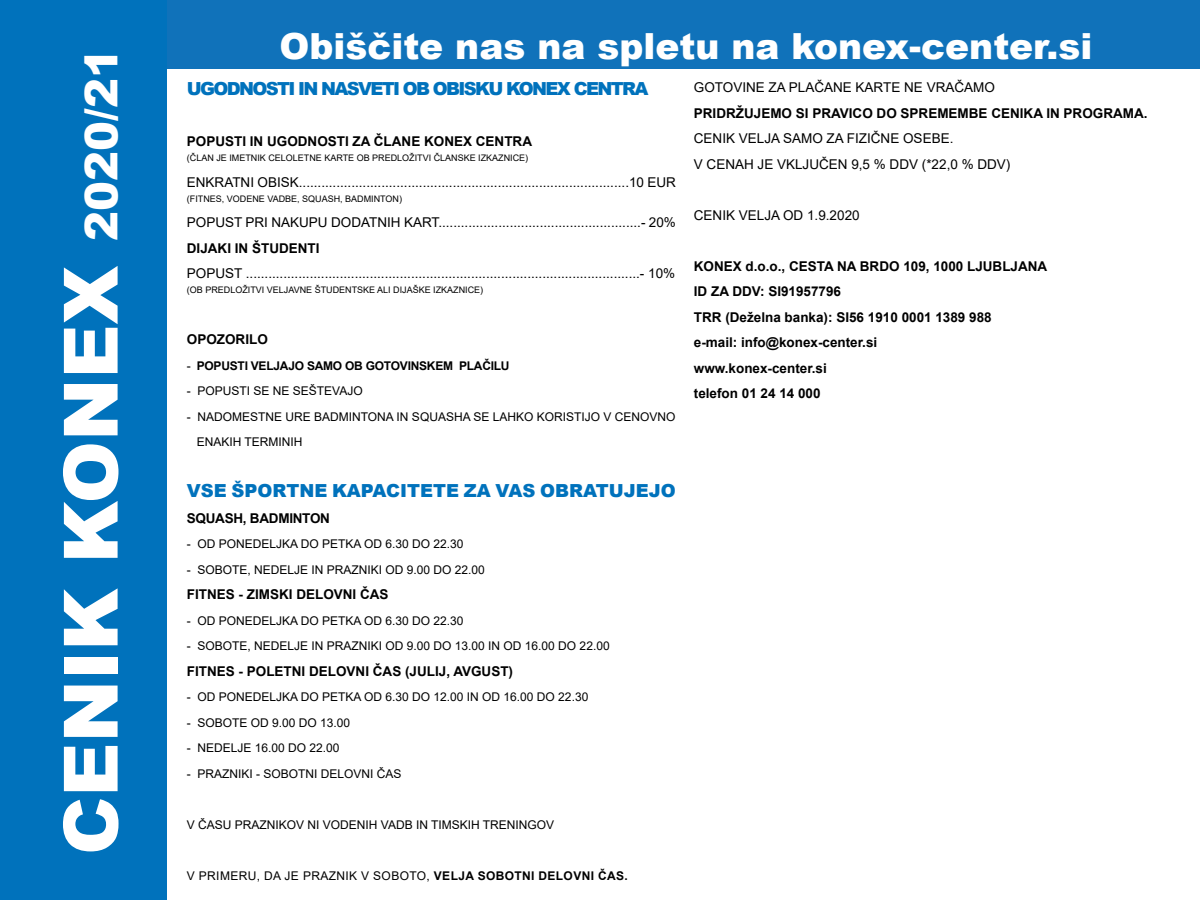
<style>
.page{position:relative;width:1200px;height:900px;background:#fff}
.page>*{position:absolute;margin:0;border:0;box-sizing:border-box;transform-origin:0 0}
.t1{font:900 75px "Arial";color:#fff}
.t2{font:900 36px "Arial";color:#fff}
.t3{font:900 18px "Arial";letter-spacing:-.09em;color:#0072bc}
.t4{font:900 18px "Arial";color:#0072bc}
.t5{font:13.5px/25.5px "Arial";color:#000}
.t6{font:700 13.5px/25.5px "Arial";color:#000}
.t7{font:700 13.5px "Arial";letter-spacing:-.02em;color:#000}
.t8{font:12px/25.5px "Arial";color:#000}
.t9{font:12px "Arial";letter-spacing:.03em;color:#000}
.t10{font:700 12px "Arial";letter-spacing:-.02em;color:#000}
.t11{font:9px "Arial";color:#000}
.s1{font-size:45px}
.s2{font-weight:400}
.s3{font-weight:700}
</style>
<div class="page">
<div style="left:0;top:0;width:1200px;height:69px;background:#1072ba"></div>
<div style="left:0;top:0;width:167px;height:900px;background:#0072bc"></div>
<h1 class="t1" style="left:36px;top:855px;width:808px;rotate:-90deg">CENIK KONEX <span class="s1">2020/21</span></h1>
<h2 class="t2" style="left:279px;top:20px;width:815px">Obiščite nas na spletu na konex-center.si</h2>
<h3 class="t3" style="left:187px;top:76px;width:463px">UGODNOSTI IN NASVETI OB OBISKU KONEX CENTRA</h3>
<p class="t6" style="left:187px;top:129px;width:347px">POPUSTI IN UGODNOSTI ZA ČLANE KONEX CENTRA</p>
<p class="t11" style="left:187px;top:152px;width:343px">(ČLAN JE IMETNIK CELOLETNE KARTE OB PREDLOŽITVI ČLANSKE IZKAZNICE)</p>
<p class="t5" style="left:187px;top:169px;width:490px">ENKRATNI OBISK........................................................................................10 EUR</p>
<p class="t11" style="left:187px;top:193px;width:217px">(FITNES, VODENE VADBE, SQUASH, BADMINTON)</p>
<p class="t5" style="left:187px;top:210px;width:490px">POPUST PRI NAKUPU DODATNIH KART......................................................- 20%</p>
<p class="t6" style="left:187px;top:236px;width:134px">DIJAKI IN ŠTUDENTI</p>
<p class="t5" style="left:187px;top:261px;width:490px">POPUST .........................................................................................................- 10%</p>
<p class="t11" style="left:187px;top:284px;width:298px">(OB PREDLOŽITVI VELJAVNE ŠTUDENTSKE ALI DIJAŠKE IZKAZNICE)</p>
<p class="t6" style="left:187px;top:327px;width:83px">OPOZORILO</p>
<p class="t10" style="left:187px;top:357px;width:324px"><span class="s2">-</span> POPUSTI VELJAJO SAMO OB GOTOVINSKEM PLAČILU</p>
<p class="t8" style="left:187px;top:378px;width:177px">- POPUSTI SE NE SEŠTEVAJO</p>
<p class="t8" style="left:197px;top:404px;width:480px;text-indent:-10px">- NADOMESTNE URE BADMINTONA IN SQUASHA SE LAHKO KORISTIJO V CENOVNO<br>ENAKIH TERMINIH</p>
<h3 class="t4" style="left:187px;top:478px;width:490px">VSE ŠPORTNE KAPACITETE ZA VAS OBRATUJEJO</h3>
<p class="t7" style="left:187px;top:509px;width:145px">SQUASH, BADMINTON</p>
<p class="t8" style="left:187px;top:531px;width:278px">- OD PONEDELJKA DO PETKA OD 6.30 DO 22.30</p>
<p class="t8" style="left:187px;top:557px;width:300px">- SOBOTE, NEDELJE IN PRAZNIKI OD 9.00 DO 22.00</p>
<p class="t6" style="left:187px;top:582px;width:203px">FITNES - ZIMSKI DELOVNI ČAS</p>
<p class="t8" style="left:187px;top:608px;width:278px">- OD PONEDELJKA DO PETKA OD 6.30 DO 22.30</p>
<p class="t8" style="left:187px;top:633px;width:424px">- SOBOTE, NEDELJE IN PRAZNIKI OD 9.00 DO 13.00 IN OD 16.00 DO 22.00</p>
<p class="t6" style="left:187px;top:659px;width:328px">FITNES - POLETNI DELOVNI ČAS (JULIJ, AVGUST)</p>
<p class="t8" style="left:187px;top:684px;width:403px">- OD PONEDELJKA DO PETKA OD 6.30 DO 12.00 IN OD 16.00 DO 22.30</p>
<p class="t8" style="left:187px;top:710px;width:165px">- SOBOTE OD 9.00 DO 13.00</p>
<p class="t8" style="left:187px;top:735px;width:154px">- NEDELJE 16.00 DO 22.00</p>
<p class="t8" style="left:187px;top:761px;width:216px">- PRAZNIKI - SOBOTNI DELOVNI ČAS</p>
<p class="t8" style="left:187px;top:812px;width:369px">V ČASU PRAZNIKOV NI VODENIH VADB IN TIMSKIH TRENINGOV</p>
<p class="t9" style="left:187px;top:867px;width:443px">V PRIMERU, DA JE PRAZNIK V SOBOTO, <span class="s3">VELJA SOBOTNI DELOVNI ČAS.</span></p>
<p class="t5" style="left:694px;top:75px;width:303px">GOTOVINE ZA PLAČANE KARTE NE VRAČAMO</p>
<p class="t6" style="left:694px;top:100px;width:455px">PRIDRŽUJEMO SI PRAVICO DO SPREMEMBE CENIKA IN PROGRAMA.</p>
<p class="t5" style="left:694px;top:126px;width:318px">CENIK VELJA SAMO ZA FIZIČNE OSEBE.<br>V CENAH JE VKLJUČEN 9,5 % DDV (*22,0 % DDV)</p>
<p class="t5" style="left:694px;top:202px;width:167px">CENIK VELJA OD 1.9.2020</p>
<p class="t6" style="left:694px;top:253px;width:355px">KONEX d.o.o., CESTA NA BRDO 109, 1000 LJUBLJANA<br>ID ZA DDV: SI91957796<br>TRR (Deželna banka): SI56 1910 0001 1389 988<br>e-mail: info@konex-center.si<br>www.konex-center.si<br>telefon 01 24 14 000</p>
</div>
